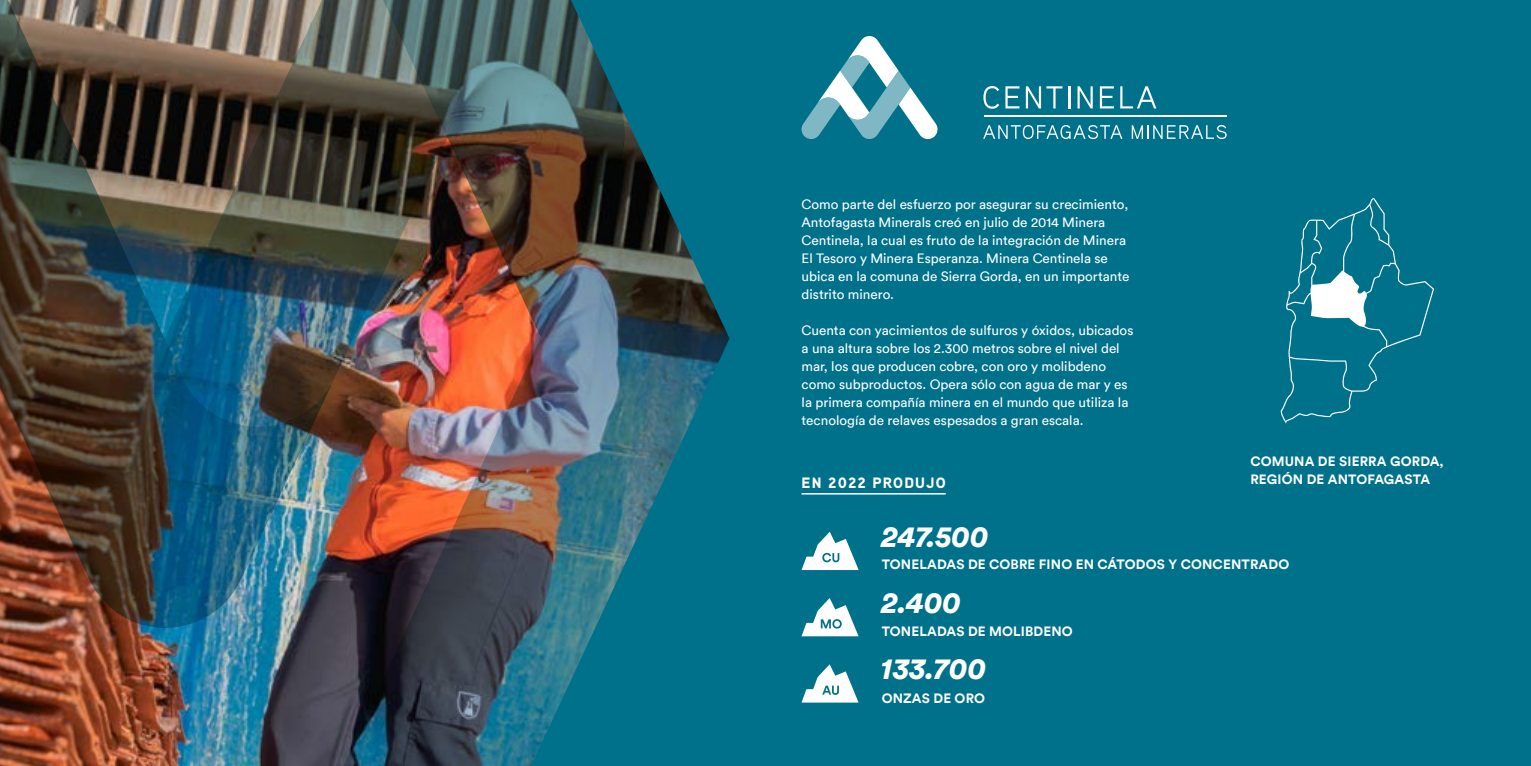
<style>
.page{position:relative;width:1531px;height:766px;background:#fff}
.page>*{position:absolute;margin:0;border:0;box-sizing:border-box;transform-origin:0 0}
.t1{font:italic 900 30px "Circular Std";color:#fff}
.t2{font:900 15px "Aaux Next";letter-spacing:.075em;color:#fff}
.t3{font:13.5px/18px "Circular";color:#fff}
.t4{font:700 13.5px/18px "Circular";letter-spacing:.01em;color:#fff}
</style>
<div class="page">
<div style="left:0;top:0;width:1531px;height:765px;background:#00718b"></div>
<img style="left:0;top:627px;width:318px;height:138px">
<svg style="left:801px;top:36px;width:137px;height:103px"></svg>
<svg style="left:1280px;top:198px;width:154px;height:225px"></svg>
<svg style="left:983px;top:125px;width:139px;height:14px"></svg>
<svg style="left:1132px;top:125px;width:94px;height:14px"></svg>
<hr style="left:984px;top:116px;width:242px;height:1px;background:#fff">
<svg style="left:983px;top:86px;width:16px;height:23px"></svg>
<svg style="left:1005px;top:86px;width:14px;height:22px"></svg>
<svg style="left:1026px;top:86px;width:36px;height:22px"></svg>
<hr style="left:1068px;top:86px;width:2px;height:22px;background:#fff">
<svg style="left:1077px;top:86px;width:16px;height:22px"></svg>
<svg style="left:1100px;top:86px;width:14px;height:22px"></svg>
<svg style="left:1120px;top:86px;width:36px;height:22px"></svg>
<hr style="left:801px;top:493px;width:145px;height:1px;background:#fff">
<svg style="left:801px;top:531px;width:58px;height:39px"></svg>
<svg style="left:801px;top:598px;width:57px;height:38px"></svg>
<svg style="left:801px;top:664px;width:57px;height:38px"></svg>
<img style="left:0;top:0;width:318px;height:627px">
<img style="left:247px;top:0;width:370px;height:337px">
<img style="left:318px;top:99px;width:411px;height:666px">
<p class="t3" style="left:801px;top:195px;width:329px">Como parte del esfuerzo por asegurar su crecimiento, Antofagasta Minerals creó en julio de 2014 Minera Centinela, la cual es fruto de la integración de Minera El Tesoro y Minera Esperanza. Minera Centinela se ubica en la comuna de Sierra Gorda, en un importante distrito minero.</p>
<p class="t3" style="left:801px;top:321px;width:333px">Cuenta con yacimientos de sulfuros y óxidos, ubicados a una altura sobre los 2.300 metros sobre el nivel del mar, los que producen cobre, con oro y molibdeno como subproductos. Opera sólo con agua de mar y es la primera compañía minera en el mundo que utiliza la tecnología de relaves espesados a gran escala.</p>
<p class="t2" style="left:801px;top:471px;width:146px">EN 2022 PRODUJO</p>
<h1 class="t1" style="left:881px;top:516px;width:108px">247.500</h1>
<p class="t4" style="left:1250px;top:451px;width:195px">COMUNA DE SIERRA GORDA,<br>REGIÓN DE ANTOFAGASTA</p>
<p class="t4" style="left:882px;top:555px;width:409px">TONELADAS DE COBRE FINO EN CÁTODOS Y CONCENTRADO</p>
<h1 class="t1" style="left:881px;top:582px;width:81px">2.400</h1>
<p class="t4" style="left:882px;top:621px;width:193px">TONELADAS DE MOLIBDENO</p>
<h1 class="t1" style="left:881px;top:648px;width:106px">133.700</h1>
<p class="t4" style="left:882px;top:688px;width:105px">ONZAS DE ORO</p>
</div>
